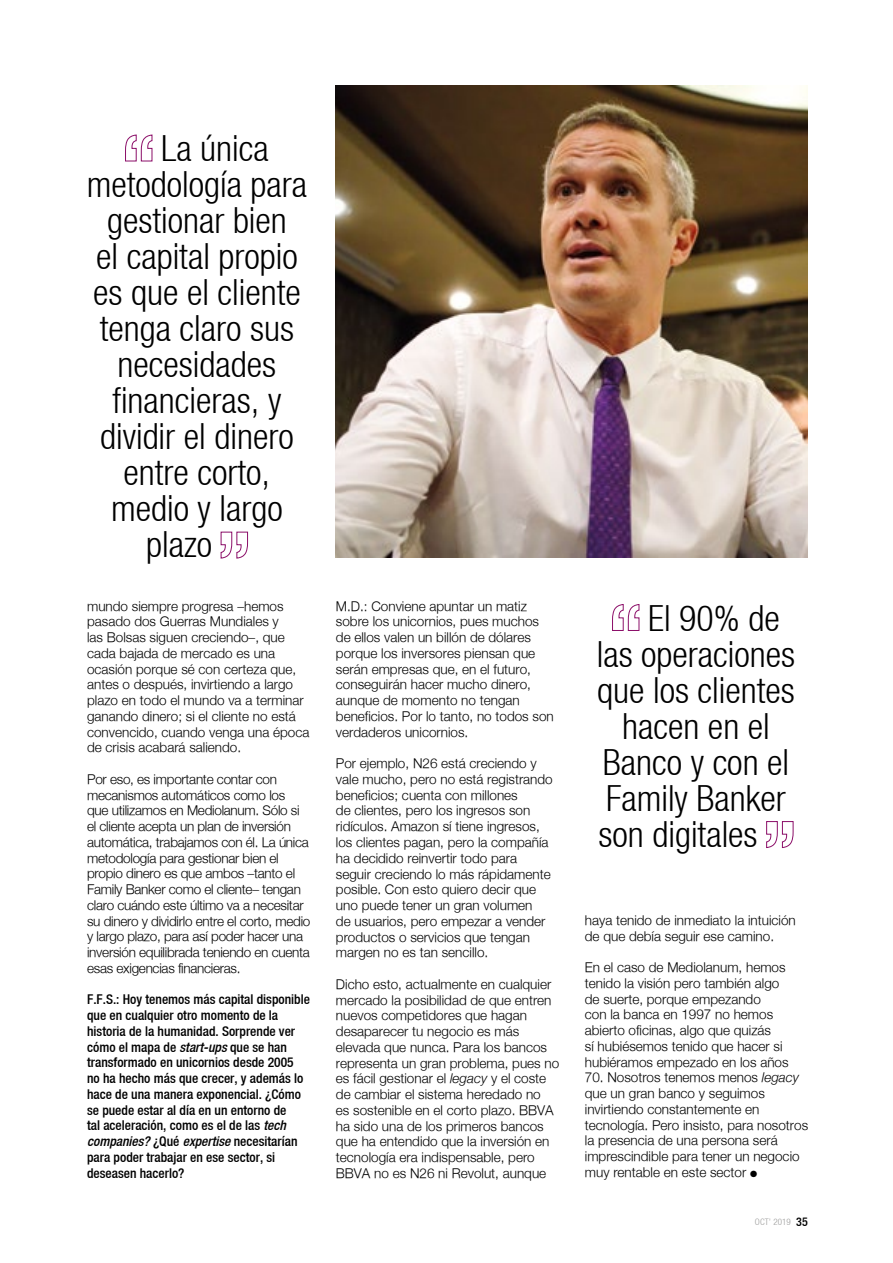
<style>
.page{position:relative;width:893px;height:1263px;background:#fff}
.page>*{position:absolute;margin:0;border:0;box-sizing:border-box;transform-origin:0 0}
.t1{font:36px "Helvetica Neue Light Cond";color:#000}
.t2{font:300 13.5px/15.8px "Helvetica Neue";color:#000}
.t3{font:300 13.5px/15.8px "Helvetica Neue";letter-spacing:-.02em;color:#000}
.t4{font:13.5px/15.8px "Helvetica Neue Medium Cond";color:#000}
.t5{font:13.5px "Helvetica Neue Medium Cond Obl";color:#000}
.t6{font:9px "Helvetica Neue Light Cond";letter-spacing:.01em;color:#9d9d9c}
.s1{font-family:"Helvetica Neue Medium Cond Obl"}
.s2{font-family:"Helvetica Neue Medium Cond"}
.s3{font-style:italic}
.s4{font-family:"Helvetica Neue Medium Cond";font-size:12px;color:#000}
</style>
<div class="page">
<img style="left:336px;top:85px;width:472px;height:472px">
<svg style="left:612px;top:604px;width:28px;height:27px"></svg>
<svg style="left:766px;top:821px;width:28px;height:27px"></svg>
<svg style="left:125px;top:134px;width:28px;height:28px"></svg>
<svg style="left:220px;top:531px;width:28px;height:28px"></svg>
<h1 class="t1" style="left:161px;top:128px;width:109px">La única</h1>
<h1 class="t1" style="left:87px;top:164px;width:222px">metodología para</h1>
<h1 class="t1" style="left:107px;top:200px;width:181px">gestionar bien</h1>
<h1 class="t1" style="left:96px;top:236px;width:203px">el capital propio</h1>
<h1 class="t1" style="left:93px;top:272px;width:209px">es que el cliente</h1>
<h1 class="t1" style="left:100px;top:308px;width:196px">tenga claro sus</h1>
<h1 class="t1" style="left:118px;top:344px;width:160px">necesidades</h1>
<h1 class="t1" style="left:112px;top:380px;width:171px">financieras, y</h1>
<h1 class="t1" style="left:100px;top:416px;width:195px">dividir el dinero</h1>
<h1 class="t1" style="left:124px;top:452px;width:148px">entre corto,</h1>
<h1 class="t1" style="left:111px;top:488px;width:173px">medio y largo</h1>
<h1 class="t1" style="left:146px;top:524px;width:67px">plazo</h1>
<p class="t2" style="left:87px;top:597px;width:224px">mundo siempre progresa –hemos pasado dos Guerras Mundiales y<br>las Bolsas siguen creciendo–, que cada bajada de mercado es una ocasión porque sé con certeza que, antes o después, invirtiendo a largo plazo en todo el mundo va a terminar ganando dinero; si el cliente no está convencido, cuando venga una época de crisis acabará saliendo.</p>
<p class="t3" style="left:87px;top:771px;width:225px">Por eso, es importante contar con mecanismos automáticos como los<br>que utilizamos en Mediolanum. Sólo si el cliente acepta un plan de inversión automática, trabajamos con él. La única metodología para gestionar bien el propio dinero es que ambos –tanto el Family Banker como el cliente– tengan claro cuándo este último va a necesitar su dinero y dividirlo entre el corto, medio y largo plazo, para así poder hacer una inversión equilibrada teniendo en cuenta esas exigencias financieras.</p>
<p class="t4" style="left:87px;top:991px;width:224px">F.F.S.: Hoy tenemos más capital disponible que en cualquier otro momento de la historia de la humanidad. Sorprende ver cómo el mapa de <span class="s1">start-ups</span> que se han transformado en unicornios desde 2005<br>no ha hecho más que crecer, y además lo hace de una manera exponencial. ¿Cómo se puede estar al día en un entorno de<br>tal aceleración, como es el de las <span class="s1">tech</span></p>
<p class="t5" style="left:87px;top:1133px;width:212px">companies? <span class="s2">¿Qué</span> expertise <span class="s2">necesitarían</span></p>
<p class="t4" style="left:87px;top:1149px;width:190px">para poder trabajar en ese sector, si deseasen hacerlo?</p>
<p class="t2" style="left:336px;top:598px;width:219px">M.D.: Conviene apuntar un matiz sobre los unicornios, pues muchos de ellos valen un billón de dólares porque los inversores piensan que serán empresas que, en el futuro, conseguirán hacer mucho dinero, aunque de momento no tengan beneficios. Por lo tanto, no todos son verdaderos unicornios.</p>
<p class="t2" style="left:336px;top:755px;width:218px">Por ejemplo, N26 está creciendo y vale mucho, pero no está registrando beneficios; cuenta con millones<br>de clientes, pero los ingresos son ridículos. Amazon sí tiene ingresos, los clientes pagan, pero la compañía ha decidido reinvertir todo para seguir creciendo lo más rápidamente posible. Con esto quiero decir que uno puede tener un gran volumen<br>de usuarios, pero empezar a vender productos o servicios que tengan margen no es tan sencillo.</p>
<p class="t2" style="left:336px;top:976px;width:225px">Dicho esto, actualmente en cualquier mercado la posibilidad de que entren nuevos competidores que hagan desaparecer tu negocio es más elevada que nunca. Para los bancos representa un gran problema, pues no es fácil gestionar el <span class="s3">legacy</span> y el coste de cambiar el sistema heredado no<br>es sostenible en el corto plazo. BBVA ha sido una de los primeros bancos que ha entendido que la inversión en tecnología era indispensable, pero BBVA no es N26 ni Revolut, aunque</p>
<h1 class="t1" style="left:648px;top:597px;width:133px">El 90% de</h1>
<h1 class="t1" style="left:597px;top:633px;width:200px">las operaciones</h1>
<h1 class="t1" style="left:597px;top:669px;width:199px">que los clientes</h1>
<h1 class="t1" style="left:622px;top:705px;width:149px">hacen en el</h1>
<h1 class="t1" style="left:603px;top:741px;width:188px">Banco y con el</h1>
<h1 class="t1" style="left:606px;top:777px;width:181px">Family Banker</h1>
<h1 class="t1" style="left:598px;top:813px;width:161px">son digitales</h1>
<p class="t2" style="left:585px;top:912px;width:213px">haya tenido de inmediato la intuición de que debía seguir ese camino.</p>
<p class="t2" style="left:585px;top:959px;width:205px">En el caso de Mediolanum, hemos tenido la visión pero también algo de suerte, porque empezando<br>con la banca en 1997 no hemos abierto oficinas, algo que quizás<br>sí hubiésemos tenido que hacer si hubiéramos empezado en los años</p>
<p class="t2" style="left:585px;top:1069px;width:225px">70. Nosotros tenemos menos <span class="s3">legacy </span>que un gran banco y seguimos invirtiendo constantemente en tecnología. Pero insisto, para nosotros la presencia de una persona será imprescindible para tener un negocio muy rentable en este sector ●</p>
<p class="t6" style="left:755px;top:1217px;width:54px">OCT’ 2019 <span class="s4">35</span></p>
</div>
